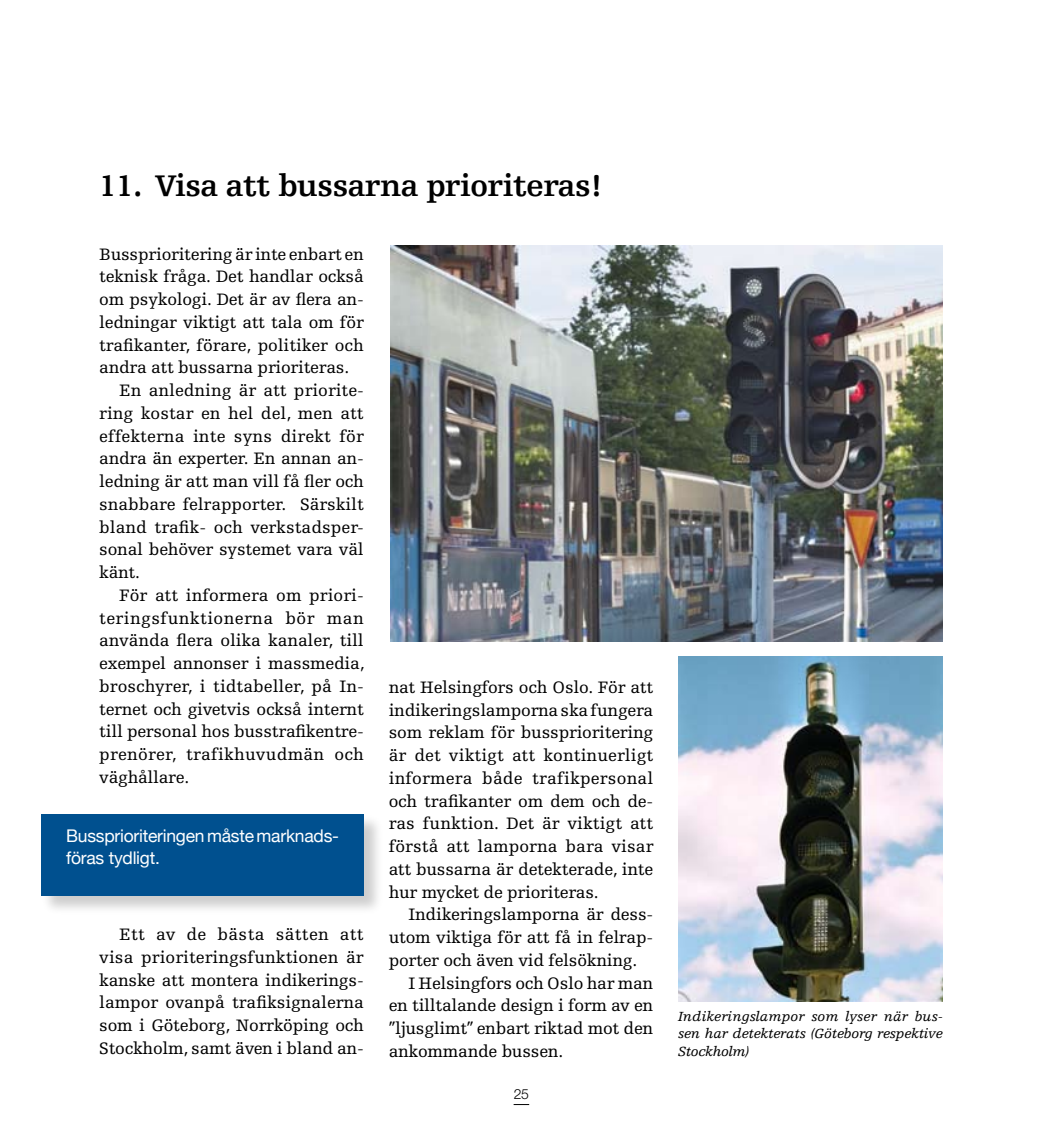
<style>
.page{position:relative;width:1042px;height:1141px;background:#fff}
.page>*{position:absolute;margin:0;border:0;box-sizing:border-box;transform-origin:0 0}
.t1{font:700 31.5px "Egyptienne F";letter-spacing:-.015em;color:#000}
.t2{font:17.5px/22.8px "Egyptienne F";letter-spacing:-.015em;color:#000;text-align:justify}
.t3{font:17.5px/22.8px "Helvetica Neue";letter-spacing:-.015em;color:#fff}
.t4{font:italic 14px/17.5px "Egyptienne F";letter-spacing:-.015em;color:#000;text-align:justify}
.t5{font:300 14px "Helvetica Neue";color:#000}
</style>
<div class="page">
<img style="left:390px;top:245px;width:553px;height:397px">
<div style="left:41px;top:812px;width:344px;height:103px;background:#000;opacity:.2"></div>
<div style="left:41px;top:814px;width:323px;height:81px;background:#00508f"></div>
<svg style="left:513px;top:1104px;width:16px;height:1px"></svg>
<img style="left:678px;top:656px;width:265px;height:345px">
<h1 class="t1" style="left:99px;top:168px;width:505px">11. Visa att bussarna prioriteras!</h1>
<p class="t2" style="left:99px;top:243px;width:266px">Bussprioritering är inte enbart en</p>
<p class="t2" style="left:99px;top:265px;width:266px">teknisk fråga. Det handlar också</p>
<p class="t2" style="left:99px;top:288px;width:266px">om psykologi. Det är av flera an-</p>
<p class="t2" style="left:99px;top:311px;width:266px">ledningar viktigt att tala om för</p>
<p class="t2" style="left:99px;top:334px;width:266px">trafikanter, förare, politiker och</p>
<p class="t2" style="left:99px;top:356px;width:251px">andra att bussarna prioriteras.</p>
<p class="t2" style="left:119px;top:379px;width:246px">En anledning är att priorite-</p>
<p class="t2" style="left:99px;top:402px;width:266px">ring kostar en hel del, men att</p>
<p class="t2" style="left:99px;top:425px;width:266px">effekterna inte syns direkt för</p>
<p class="t2" style="left:99px;top:447px;width:266px">andra än experter. En annan an-</p>
<p class="t2" style="left:99px;top:470px;width:266px">ledning är att man vill få fler och</p>
<p class="t2" style="left:99px;top:493px;width:266px">snabbare felrapporter. Särskilt</p>
<p class="t2" style="left:99px;top:516px;width:266px">bland trafik- och verkstadsper-</p>
<p class="t2" style="left:99px;top:538px;width:266px">sonal behöver systemet vara väl</p>
<p class="t2" style="left:99px;top:561px;width:42px">känt.</p>
<p class="t2" style="left:119px;top:584px;width:246px">För att informera om priori-</p>
<p class="t2" style="left:99px;top:607px;width:266px">teringsfunktionerna bör man</p>
<p class="t2" style="left:99px;top:629px;width:266px">använda flera olika kanaler, till</p>
<p class="t2" style="left:99px;top:652px;width:267px">exempel annonser i massmedia,</p>
<p class="t2" style="left:99px;top:675px;width:266px">broschyrer, i tidtabeller, på In-</p>
<p class="t2" style="left:99px;top:698px;width:266px">ternet och givetvis också internt</p>
<p class="t2" style="left:99px;top:720px;width:266px">till personal hos busstrafikentre-</p>
<p class="t2" style="left:99px;top:743px;width:266px">prenörer, trafikhuvudmän och</p>
<p class="t2" style="left:99px;top:766px;width:91px">väghållare.</p>
<p class="t3" style="left:66px;top:824px;width:274px">Bussprioriteringen måste marknads&shy;föras tydligt.</p>
<p class="t2" style="left:99px;top:923px;width:266px;text-indent:20px">Ett av de bästa sätten att visa prioriteringsfunktionen är kanske att montera indikerings&shy;lampor ovanpå trafiksignalerna som i Göteborg, Norrköping och Stockholm, samt även i bland an-</p>
<p class="t2" style="left:389px;top:676px;width:266px">nat Helsingfors och Oslo. För att indikeringslamporna ska fungera som reklam för bussprioritering är det viktigt att kontinuerligt informera både trafikpersonal och trafikanter om dem och de&shy;ras funktion. Det är viktigt att förstå att lamporna bara visar att bussarna är detekterade, inte hur mycket de prioriteras.</p>
<p class="t2" style="left:408px;top:903px;width:246px">Indikeringslamporna är dess-</p>
<p class="t2" style="left:389px;top:926px;width:266px">utom viktiga för att få in felrap-</p>
<p class="t2" style="left:389px;top:949px;width:250px">porter och även vid felsökning.</p>
<p class="t2" style="left:408px;top:972px;width:246px">I Helsingfors och Oslo har man</p>
<p class="t2" style="left:389px;top:994px;width:266px">en tilltalande design i form av en</p>
<p class="t2" style="left:389px;top:1017px;width:266px">”ljusglimt” enbart riktad mot den</p>
<p class="t2" style="left:389px;top:1040px;width:176px">ankommande bussen.</p>
<p class="t5" style="left:514px;top:1086px;width:17px">25</p>
<p class="t4" style="left:678px;top:1008px;width:266px">Indikeringslampor som lyser när bus&shy;sen har detekterats (Göteborg respektive Stockholm)</p>
</div>
